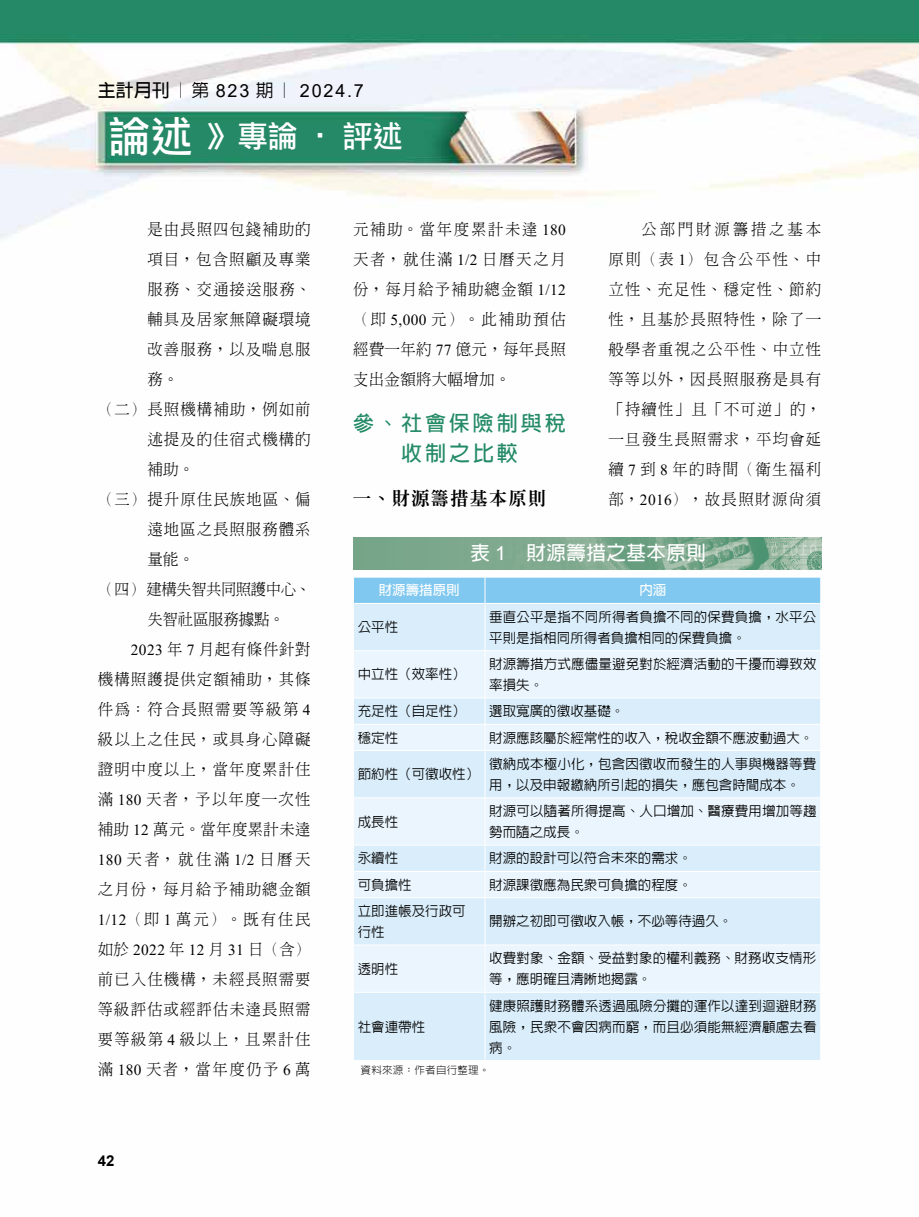
<style>
.page{position:relative;width:919px;height:1217px;background:#fff}
.page>*{position:absolute;margin:0;border:0;box-sizing:border-box;transform-origin:0 0}
.t1{font:30px "DF Li Hei Md WIN BF";color:#fff}
.t2{font:700 21px/30px "Lin Gothic";letter-spacing:.14em;color:#238a66;text-align:center}
.t3{font:700 19.5px "Lin Gothic";letter-spacing:.025em;color:#fff}
.t4{font:18px "Arial";letter-spacing:.1em;color:#000}
.t5{font:800 18px "Inn Ming";letter-spacing:.08em;color:#000}
.t6{font:300 15.3px/30px "Inn Ming";letter-spacing:.075em;color:#000;text-align:justify}
.t7{font:300 15.3px "Inn Ming";letter-spacing:-.03em;color:#000}
.t8{font:300 15.3px "Inn Ming";letter-spacing:.025em;color:#000}
.t9{font:300 15.3px "Inn Ming";letter-spacing:.045em;color:#000}
.t10{font:300 15.3px "Inn Ming";letter-spacing:.1em;color:#000}
.t11{font:300 15.3px "Inn Ming";letter-spacing:-.01em;color:#000}
.t12{font:700 15px "Arial";color:#000}
.t13{font:500 13.5px/21px "Lin Gothic";color:#000}
.t14{font:700 13.5px "Lin Gothic";color:#fff}
.t15{font:300 10.5px "Lin Gothic";letter-spacing:.025em;color:#000}
.s1{font-family:"Lin Gothic";font-weight:700}
.s2{font-family:"Lin Gothic";font-weight:500}
.s3{font-size:42px}
.s4{font-family:"Times New Roman";font-weight:400}
.s5{font-family:"Arial";font-weight:400}
</style>
<div class="page">
<img style="left:0;top:0;width:918px;height:570px">
<img style="left:353px;top:537px;width:468px;height:32px">
<div style="left:354px;top:604px;width:466px;height:455px;background:#d9edfa"></div>
<svg style="left:354px;top:651px;width:466px;height:340px;background:#e3f1fb"></svg>
<svg style="left:353px;top:577px;width:468px;height:26px;background:#84caef"></svg>
<hr style="left:484px;top:603px;width:1px;height:47px;background:#fff">
<hr style="left:353px;top:650px;width:132px;height:1px;background:#fff">
<hr style="left:485px;top:650px;width:336px;height:1px;background:#fff">
<hr style="left:484px;top:651px;width:1px;height:46px;background:#fff">
<hr style="left:353px;top:697px;width:132px;height:1px;background:#fff">
<hr style="left:485px;top:697px;width:336px;height:1px;background:#fff">
<hr style="left:353px;top:723px;width:132px;height:1px;background:#fff">
<hr style="left:485px;top:723px;width:336px;height:1px;background:#fff">
<svg style="left:484px;top:698px;width:1px;height:52px"></svg>
<hr style="left:353px;top:750px;width:132px;height:1px;background:#fff">
<hr style="left:485px;top:750px;width:336px;height:1px;background:#fff">
<hr style="left:484px;top:750px;width:1px;height:47px;background:#fff">
<hr style="left:353px;top:797px;width:132px;height:1px;background:#fff">
<hr style="left:485px;top:797px;width:336px;height:1px;background:#fff">
<hr style="left:484px;top:798px;width:1px;height:46px;background:#fff">
<hr style="left:353px;top:844px;width:132px;height:1px;background:#fff">
<hr style="left:485px;top:844px;width:336px;height:1px;background:#fff">
<hr style="left:353px;top:870px;width:132px;height:1px;background:#fff">
<hr style="left:485px;top:870px;width:336px;height:1px;background:#fff">
<svg style="left:484px;top:845px;width:1px;height:52px"></svg>
<hr style="left:353px;top:897px;width:132px;height:1px;background:#fff">
<hr style="left:485px;top:897px;width:336px;height:1px;background:#fff">
<hr style="left:484px;top:897px;width:1px;height:47px;background:#fff">
<hr style="left:353px;top:944px;width:132px;height:1px;background:#fff">
<hr style="left:485px;top:944px;width:336px;height:1px;background:#fff">
<hr style="left:484px;top:945px;width:1px;height:46px;background:#fff">
<hr style="left:353px;top:991px;width:132px;height:1px;background:#fff">
<hr style="left:485px;top:991px;width:336px;height:1px;background:#fff">
<hr style="left:484px;top:992px;width:1px;height:67px;background:#fff">
<p class="t4" style="left:98px;top:78px;width:267px"><span class="s1">主計月刊</span><span class="s2">︱第</span> 823 <span class="s2">期︱</span> 2024.7</p>
<h1 class="t1" style="left:109px;top:121px;width:296px"><span class="s3">論述</span> 》專論 ‧ 評述</h1>
<p class="t6" style="left:147px;top:214px;width:165px">是由長照四包錢補助的</p>
<p class="t6" style="left:147px;top:244px;width:165px">項目，包含照顧及專業</p>
<p class="t6" style="left:147px;top:274px;width:165px">服務、交通接送服務、</p>
<p class="t6" style="left:147px;top:304px;width:165px">輔具及居家無障礙環境</p>
<p class="t6" style="left:147px;top:334px;width:165px">改善服務，以及喘息服</p>
<p class="t6" style="left:147px;top:364px;width:33px">務。</p>
<p class="t6" style="left:98px;top:394px;width:214px">（二）長照機構補助，例如前</p>
<p class="t6" style="left:147px;top:424px;width:165px">述提及的住宿式機構的</p>
<p class="t6" style="left:147px;top:454px;width:48px">補助。</p>
<p class="t6" style="left:98px;top:484px;width:214px">（三）提升原住民族地區、偏</p>
<p class="t6" style="left:147px;top:514px;width:165px">遠地區之長照服務體系</p>
<p class="t6" style="left:147px;top:544px;width:48px">量能。</p>
<p class="t7" style="left:98px;top:581px;width:214px">（四）建構失智共同照護中心、</p>
<p class="t11" style="left:147px;top:611px;width:139px">失智社區服務據點。</p>
<p class="t9" style="left:131px;top:641px;width:181px"><span class="s4">2023</span> 年 <span class="s4">7</span> 月起有條件針對</p>
<p class="t6" style="left:98px;top:664px;width:214px">機構照護提供定額補助，其條</p>
<p class="t10" style="left:98px;top:701px;width:214px">件為：符合長照需要等級第 <span class="s4">4</span></p>
<p class="t6" style="left:98px;top:724px;width:214px">級以上之住民，或具身心障礙</p>
<p class="t6" style="left:98px;top:754px;width:214px">證明中度以上，當年度累計住</p>
<p class="t6" style="left:98px;top:784px;width:214px">滿 <span class="s4">180</span> 天者，予以年度一次性</p>
<p class="t8" style="left:98px;top:821px;width:214px">補助 <span class="s4">12</span> 萬元。當年度累計未達</p>
<p class="t6" style="left:98px;top:844px;width:214px"><span class="s4">180</span> 天者，就住滿 <span class="s4">1/2</span> 日曆天</p>
<p class="t6" style="left:98px;top:874px;width:214px">之月份，每月給予補助總金額</p>
<p class="t6" style="left:98px;top:904px;width:214px"><span class="s4">1/12</span>（即 <span class="s4">1</span> 萬元）。既有住民</p>
<p class="t6" style="left:98px;top:934px;width:214px">如於 <span class="s4">2022</span> 年 <span class="s4">12</span> 月 <span class="s4">31</span> 日（含）</p>
<p class="t6" style="left:98px;top:964px;width:214px">前已入住機構，未經長照需要</p>
<p class="t6" style="left:98px;top:994px;width:214px">等級評估或經評估未達長照需</p>
<p class="t6" style="left:98px;top:1024px;width:214px">要等級第 <span class="s4">4</span> 級以上，且累計住</p>
<p class="t6" style="left:98px;top:1054px;width:214px">滿 <span class="s4">180</span> 天者，當年度仍予 <span class="s4">6</span> 萬</p>
<p class="t12" style="left:98px;top:1149px;width:18px">42</p>
<p class="t6" style="left:353px;top:214px;width:214px">元補助。當年度累計未達 <span class="s4">180</span>天者，就住滿 <span class="s4">1/2</span> 日曆天之月份，每月給予補助總金額 <span class="s4">1/12</span>（即 <span class="s4">5,000</span> 元）。此補助預估經費一年約 <span class="s4">77</span> 億元，每年長照支出金額將大幅增加。</p>
<h2 class="t2" style="left:353px;top:408px;width:214px">參、社會保險制與稅收制之比較</h2>
<p class="t5" style="left:353px;top:489px;width:194px">一、財源籌措基本原則</p>
<p class="t6" style="left:608px;top:214px;width:214px;text-indent:33px">公部門財源籌措之基本原則（表 <span class="s4">1</span>）包含公平性、中立性、充足性、穩定性、節約性，且基於長照特性，除了一般學者重視之公平性、中立性等等以外，因長照服務是具有「持續性」且「不可逆」的，一旦發生長照需求，平均會延續 <span class="s4">7</span> 到 <span class="s4">8</span> 年的時間（衛生福利部，<span class="s4">2016</span>），故長照財源尚須</p>
<p class="t3" style="left:470px;top:542px;width:237px">表 <span class="s5">1</span>　財源籌措之基本原則</p>
<p class="t14" style="left:379px;top:583px;width:82px">財源籌措原則</p>
<p class="t14" style="left:639px;top:583px;width:28px">內涵</p>
<p class="t13" style="left:358px;top:616px;width:42px">公平性</p>
<p class="t13" style="left:489px;top:606px;width:328px">垂直公平是指不同所得者負擔不同的保費負擔，水平公平則是指相同所得者負擔相同的保費負擔。</p>
<p class="t13" style="left:358px;top:663px;width:109px">中立性（效率性）</p>
<p class="t13" style="left:489px;top:653px;width:329px">財源籌措方式應儘量避免對於經濟活動的干擾而導致效率損失。</p>
<p class="t13" style="left:358px;top:700px;width:109px">充足性（自足性）</p>
<p class="t13" style="left:489px;top:700px;width:136px">選取寬廣的徵收基礎。</p>
<p class="t13" style="left:358px;top:726px;width:42px">穩定性</p>
<p class="t13" style="left:489px;top:726px;width:325px">財源應該屬於經常性的收入，稅收金額不應波動過大。</p>
<p class="t13" style="left:358px;top:763px;width:123px">節約性（可徵收性）</p>
<p class="t13" style="left:489px;top:753px;width:328px">徵納成本極小化，包含因徵收而發生的人事與機器等費用，以及申報繳納所引起的損失，應包含時間成本。</p>
<p class="t13" style="left:358px;top:810px;width:42px">成長性</p>
<p class="t13" style="left:489px;top:800px;width:329px">財源可以隨著所得提高、人口增加、醫療費用增加等趨勢而隨之成長。</p>
<p class="t13" style="left:358px;top:847px;width:42px">永續性</p>
<p class="t13" style="left:489px;top:847px;width:204px">財源的設計可以符合未來的需求。</p>
<p class="t13" style="left:358px;top:873px;width:55px">可負擔性</p>
<p class="t13" style="left:489px;top:873px;width:204px">財源課徵應為民眾可負擔的程度。</p>
<p class="t13" style="left:358px;top:900px;width:109px">立即進帳及行政可行性</p>
<p class="t13" style="left:489px;top:910px;width:244px">開辦之初即可徵收入帳，不必等待過久。</p>
<p class="t13" style="left:358px;top:957px;width:42px">透明性</p>
<p class="t13" style="left:489px;top:947px;width:328px">收費對象、金額、受益對象的權利義務、財務收支情形等，應明確且清晰地揭露。</p>
<p class="t13" style="left:358px;top:1015px;width:69px">社會連帶性</p>
<p class="t13" style="left:489px;top:994px;width:329px;text-align:justify">健康照護財務體系透過風險分攤的運作以達到迴避財務風險，民眾不會因病而窮，而且必須能無經濟顧慮去看病。</p>
<p class="t15" style="left:360px;top:1064px;width:130px">資料來源：作者自行整理。</p>
</div>
